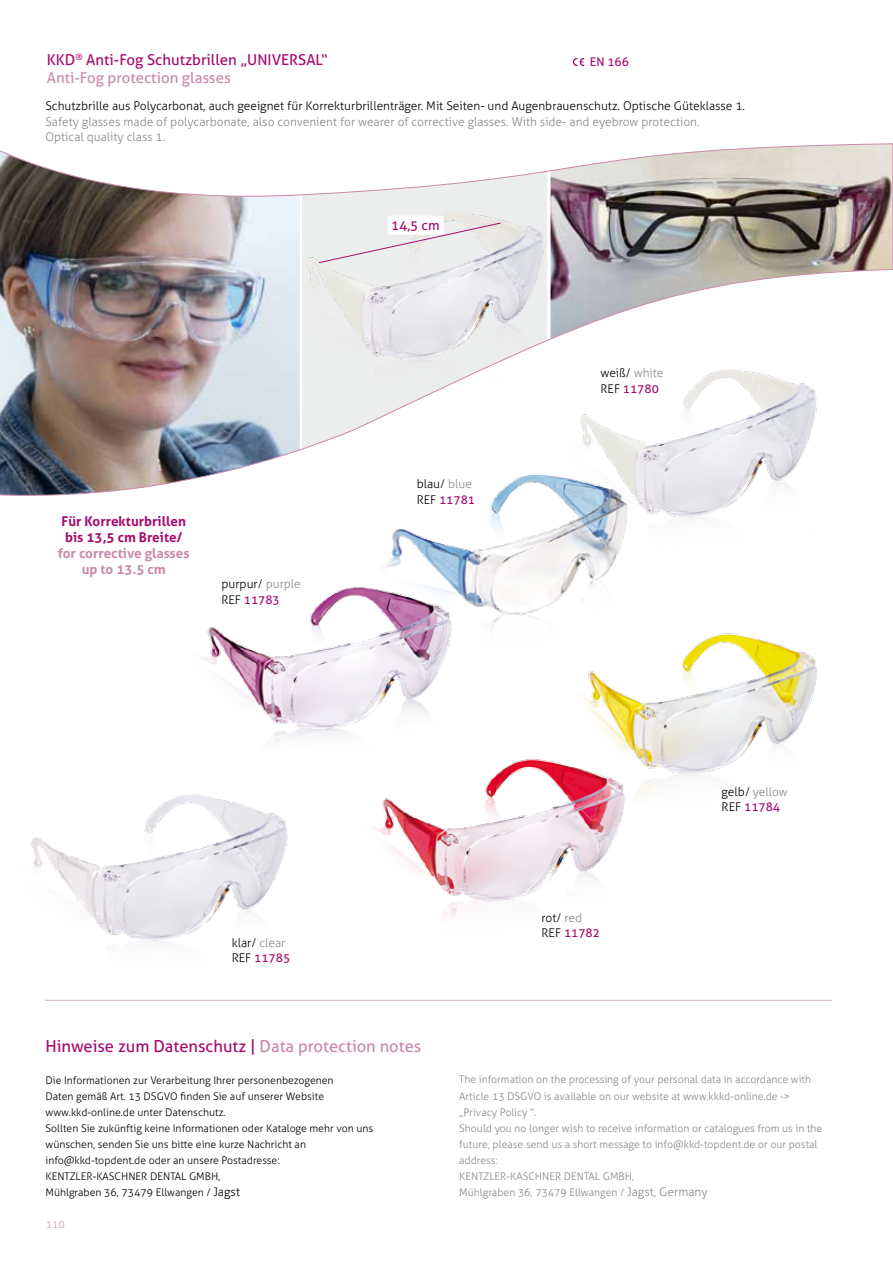
<style>
.page{position:relative;width:893px;height:1263px;background:#fff}
.page>*{position:absolute;margin:0;border:0;box-sizing:border-box;transform-origin:0 0}
.t1{font:16.5px "Aller";color:#a50c6d}
.t2{font:15px/18px "Aller";color:#a50c6d}
.t3{font:700 13.5px/16.2px "Aller";color:#a50c6d}
.t4{font:700 13.5px/16.2px "Aller";color:#ca89aa;text-align:center}
.t5{font:13.5px "Aller";color:#a50c6d}
.t6{font:300 12px/15.8px "Aller";color:#000}
.t7{font:300 12px/15.8px "Aller";color:#87888a}
.t8{font:12px "Aller";color:#a50c6d}
.t9{font:300 10.5px/16px "Aller";color:#000}
.t10{font:300 10.5px/16px "Aller";color:#87888a}
.t11{font:300 10.5px "Aller";color:#cf95b2}
.s1{color:#ca89aa}
.s2{color:#87888a}
.s3{font-weight:400;color:#a50c6d}
.s4{font-size:12px}
</style>
<div class="page">
<img style="left:31px;top:794px;width:257px;height:155px">
<img style="left:468px;top:580px;width:126px;height:50px">
<img style="left:202px;top:580px;width:266px;height:163px">
<img style="left:569px;top:625px;width:248px;height:171px">
<img style="left:348px;top:739px;width:290px;height:180px">
<img style="left:0;top:143px;width:893px;height:437px">
<img style="left:276px;top:198px;width:303px;height:194px">
<svg style="left:318px;top:222px;width:184px;height:42px;background:#e8e5e7"></svg>
<div style="left:388px;top:216px;width:55px;height:18px;background:#fff"></div>
<svg style="left:573px;top:58px;width:11px;height:8px"></svg>
<hr style="left:45px;top:1000px;width:787px;height:1px;background:#d8abc2">
<h2 class="t2" style="left:47px;top:51px;width:283px">KKD<sup>®</sup> Anti-Fog Schutzbrillen „UNIVERSAL“<br><span class="s1">Anti-Fog protection glasses</span></h2>
<p class="t6" style="left:45px;top:98px;width:701px">Schutzbrille aus Polycarbonat, auch geeignet für Korrekturbrillenträger. Mit Seiten- und Augenbrauenschutz. Optische Güteklasse 1.</p>
<p class="t7" style="left:45px;top:113px;width:656px">Safety glasses made of polycarbonate, also convenient for wearer of corrective glasses. With side- and eyebrow protection.<br>Optical quality class 1.</p>
<p class="t8" style="left:590px;top:55px;width:41px">EN 166</p>
<p class="t3" style="left:62px;top:513px;width:126px">Für Korrekturbrillen bis 13,5 cm Breite/</p>
<p class="t4" style="left:58px;top:545px;width:133px">for corrective glasses up to 13.5 cm</p>
<p class="t6" style="left:221px;top:576px;width:81px">purpur/ <span class="s2">purple<br></span>REF <span class="s3">11783</span></p>
<p class="t6" style="left:232px;top:934px;width:60px">klar/ <span class="s2">clear<br></span>REF <span class="s3">11785</span></p>
<p class="t5" style="left:391px;top:217px;width:50px">14,5 cm</p>
<p class="t6" style="left:417px;top:476px;width:60px">blau/ <span class="s2">blue<br></span>REF <span class="s3">11781</span></p>
<p class="t6" style="left:600px;top:365px;width:65px">weiß/ <span class="s2">white<br></span>REF <span class="s3">11780</span></p>
<p class="t6" style="left:541px;top:909px;width:60px">rot/ <span class="s2">red<br></span>REF <span class="s3">11782</span></p>
<p class="t6" style="left:722px;top:783px;width:68px">gelb/ <span class="s2">yellow<br></span>REF <span class="s3">11784</span></p>
<h1 class="t1" style="left:45px;top:1036px;width:377px">Hinweise zum Datenschutz | <span class="s1">Data protection notes</span></h1>
<p class="t9" style="left:45px;top:1072px;width:329px">Die Informationen zur Verarbeitung Ihrer personenbezogenen<br>Daten gemäß Art. 13 DSGVO finden Sie auf unserer Website www.kkd-online.de unter Datenschutz.<br>Sollten Sie zukünftig keine Informationen oder Kataloge mehr von uns wünschen, senden Sie uns bitte eine kurze Nachricht an info@kkd-topdent.de oder an unsere Postadresse:<br>KENTZLER-KASCHNER DENTAL GMBH,<br>Mühlgraben 36, 73479 Ellwangen / <span class="s4">Jagst</span></p>
<p class="t10" style="left:459px;top:1072px;width:365px">The information on the processing of your personal data in accordance with Article 13 DSGVO is available on our website at www.kkkd-online.de -&gt; „Privacy Policy “.<br>Should you no longer wish to receive information or catalogues from us in the future, please send us a short message to info@kkd-topdent.de or our postal address:<br>KENTZLER-KASCHNER DENTAL GMBH,<br>Mühlgraben 36, 73479 Ellwangen / <span class="s4">Jagst, Germany</span></p>
<p class="t11" style="left:46px;top:1218px;width:20px">110</p>
</div>
